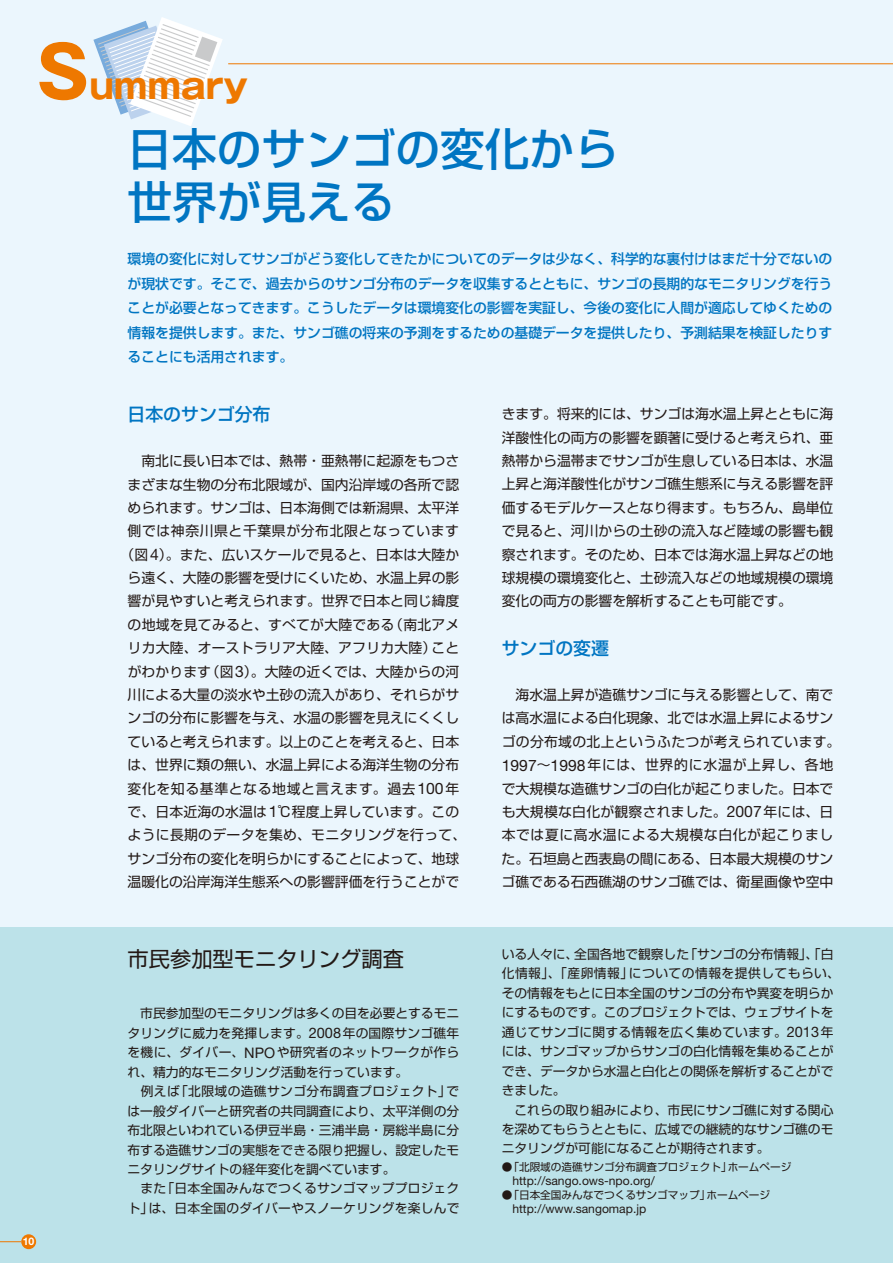
<style>
.page{position:relative;width:893px;height:1263px;background:#ebf6fd}
.page>*{position:absolute;margin:0;border:0;box-sizing:border-box;transform-origin:0 0}
.t1{font:500 44.7px/53.1px "Shin Go Pro";color:#0075c2}
.t2{font:700 35.7px "Gothic MB101 Pro";color:#ee7800}
.t3{font:21.3px "Shin Go Pro";color:#231916}
.t4{font:500 17.85px "Shin Go Pro";color:#0075c2}
.t5{font:13.8px/23.4px "Shin Go Pro";color:#231916;text-align:justify}
.t6{font:500 13.8px/24.5px "Shin Go Pro";color:#0075c2;text-align:justify}
.t7{font:13.8px "Shin Go Pro";letter-spacing:.02em;color:#231916}
.t8{font:13.8px "Shin Go Pro";letter-spacing:.045em;color:#231916}
.t9{font:13.8px "Shin Go Pro";letter-spacing:.025em;color:#231916}
.t10{font:12.75px/19.5px "Shin Go Pro";color:#231916;text-align:justify}
.t11{font:12.15px "Helvetica Neue";color:#231916}
.t12{font:10.65px "Shin Go Pro";color:#231916}
.t13{font:700 10.5px "Helvetica Neue";color:#fff}
.s1{font-size:70.2px}
.s2{font-family:"Helvetica Neue";font-size:15.75px}
.s3{font-family:"Helvetica Neue";font-size:14.55px}
</style>
<div class="page">
<div style="left:0;top:928px;width:893px;height:335px;background:#bce2e9"></div>
<svg style="left:0;top:1241px;width:21px;height:1px"></svg>
<div style="left:21px;top:1234px;width:15px;height:15px;background:#ee7800;border-radius:50%"></div>
<hr style="left:228px;top:64px;width:665px;height:1px;background:#ee7800">
<svg style="left:93px;top:17px;width:130px;height:109px"></svg>
<h2 class="t2" style="left:36px;top:55px;width:213px"><span class="s1">S</span>ummary</h2>
<h1 class="t1" style="left:128px;top:117px;width:493px">日本のサンゴの変化から世界が見える</h1>
<p class="t6" style="left:128px;top:245px;width:706px">環境の変化に対してサンゴがどう変化してきたかについてのデータは少なく、科学的な裏付けはまだ十分でないのが現状です。そこで、過去からのサンゴ分布のデータを収集するとともに、サンゴの長期的なモニタリングを行うことが必要となってきます。こうしたデータは環境変化の影響を実証し、今後の変化に人間が適応してゆくための情報を提供します。また、サンゴ礁の将来の予測をするための基礎データを提供したり、予測結果を検証したりすることにも活用されます。</p>
<p class="t4" style="left:128px;top:399px;width:144px">日本のサンゴ分布</p>
<p class="t5" style="left:141px;top:447px;width:319px">南北に長い日本では、熱帯・亜熱帯に起源をもつさ</p>
<p class="t5" style="left:128px;top:471px;width:333px">まざまな生物の分布北限域が、国内沿岸域の各所で認</p>
<p class="t5" style="left:128px;top:494px;width:333px">められます。サンゴは、日本海側では新潟県、太平洋</p>
<p class="t8" style="left:128px;top:520px;width:333px">側では神奈川県と千葉県が分布北限となっています</p>
<p class="t5" style="left:121px;top:541px;width:340px">（図<span class="s2">4</span>）。また、広いスケールで見ると、日本は大陸か</p>
<p class="t5" style="left:128px;top:564px;width:333px">ら遠く、大陸の影響を受けにくいため、水温上昇の影</p>
<p class="t5" style="left:128px;top:588px;width:333px">響が見やすいと考えられます。世界で日本と同じ緯度</p>
<p class="t7" style="left:128px;top:613px;width:333px">の地域を見てみると、すべてが大陸である（南北アメ</p>
<p class="t7" style="left:128px;top:637px;width:333px">リカ大陸、オーストラリア大陸、アフリカ大陸）こと</p>
<p class="t5" style="left:128px;top:658px;width:333px">がわかります（図<span class="s2">3</span>）。大陸の近くでは、大陸からの河</p>
<p class="t5" style="left:128px;top:681px;width:333px">川による大量の淡水や土砂の流入があり、それらがサ</p>
<p class="t5" style="left:128px;top:705px;width:333px">ンゴの分布に影響を与え、水温の影響を見えにくくし</p>
<p class="t5" style="left:128px;top:728px;width:333px">ていると考えられます。以上のことを考えると、日本</p>
<p class="t5" style="left:128px;top:751px;width:333px">は、世界に類の無い、水温上昇による海洋生物の分布</p>
<p class="t8" style="left:128px;top:777px;width:333px">変化を知る基準となる地域と言えます。過去<span class="s2">100</span>年</p>
<p class="t5" style="left:128px;top:798px;width:333px">で、日本近海の水温は<span class="s2">1</span>℃程度上昇しています。この</p>
<p class="t9" style="left:128px;top:824px;width:340px">ように長期のデータを集め、モニタリングを行って、</p>
<p class="t5" style="left:128px;top:845px;width:333px">サンゴ分布の変化を明らかにすることによって、地球</p>
<p class="t5" style="left:128px;top:868px;width:333px">温暖化の沿岸海洋生態系への影響評価を行うことがで</p>
<p class="t5" style="left:502px;top:401px;width:333px">きます。将来的には、サンゴは海水温上昇とともに海洋酸性化の両方の影響を顕著に受けると考えられ、亜熱帯から温帯までサンゴが生息している日本は、水温上昇と海洋酸性化がサンゴ礁生態系に与える影響を評価するモデルケースとなり得ます。もちろん、島単位で見ると、河川からの土砂の流入など陸域の影響も観察されます。そのため、日本では海水温上昇などの地球規模の環境変化と、土砂流入などの地域規模の環境変化の両方の影響を解析することも可能です。</p>
<p class="t4" style="left:502px;top:633px;width:109px">サンゴの変遷</p>
<p class="t5" style="left:502px;top:681px;width:340px;text-align:center">海水温上昇が造礁サンゴに与える影響として、南で<br>は高水温による白化現象、北では水温上昇によるサンゴの分布域の北上というふたつが考えられています。<br><span class="s2">1997</span>～<span class="s2">1998</span>年には、世界的に水温が上昇し、各地で大規模な造礁サンゴの白化が起こりました。日本でも大規模な白化が観察されました。<span class="s2">2007</span>年には、日本では夏に高水温による大規模な白化が起こりました。石垣島と西表島の間にある、日本最大規模のサンゴ礁である石西礁湖のサンゴ礁では、衛星画像や空中</p>
<p class="t13" style="left:23px;top:1235px;width:13px">10</p>
<h3 class="t3" style="left:128px;top:941px;width:278px">市民参加型モニタリング調査</h3>
<p class="t10" style="left:502px;top:943px;width:340px;text-align:left">いる人々に、全国各地で観察した「サンゴの分布情報」、「白化情報」、「産卵情報」についての情報を提供してもらい、その情報をもとに日本全国のサンゴの分布や異変を明らかにするものです。このプロジェクトでは、ウェブサイトを通じてサンゴに関する情報を広く集めています。<span class="s3">2013</span>年には、サンゴマップからサンゴの白化情報を集めることができ、データから水温と白化との関係を解析することができました。</p>
<p class="t10" style="left:502px;top:1098px;width:333px;text-indent:13px">これらの取り組みにより、市民にサンゴ礁に対する関心を深めてもらうとともに、広域での継続的なサンゴ礁のモニタリングが可能になることが期待されます。</p>
<p class="t12" style="left:502px;top:1158px;width:291px">●「北限域の造礁サンゴ分布調査プロジェクト」ホームページ</p>
<p class="t11" style="left:512px;top:1173px;width:144px">http://sango.ows-npo.org/</p>
<p class="t12" style="left:502px;top:1186px;width:270px">●「日本全国みんなでつくるサンゴマップ」ホームページ</p>
<p class="t11" style="left:512px;top:1201px;width:135px">http://www.sangomap.jp</p>
<p class="t10" style="left:128px;top:1002px;width:333px;text-indent:13px">市民参加型のモニタリングは多くの目を必要とするモニタリングに威力を発揮します。<span class="s3">2008</span>年の国際サンゴ礁年を機に、ダイバー、<span class="s3">NPO</span>や研究者のネットワークが作られ、精力的なモニタリング活動を行っています。</p>
<p class="t10" style="left:128px;top:1080px;width:333px;text-indent:13px">例えば「北限域の造礁サンゴ分布調査プロジェクト」では一般ダイバーと研究者の共同調査により、太平洋側の分布北限といわれている伊豆半島・三浦半島・房総半島に分布する造礁サンゴの実態をできる限り把握し、設定したモニタリングサイトの経年変化を調べています。</p>
<p class="t10" style="left:128px;top:1177px;width:333px;text-align:right">また「日本全国みんなでつくるサンゴマッププロジェクト」は、日本全国のダイバーやスノーケリングを楽しんで</p>
</div>
